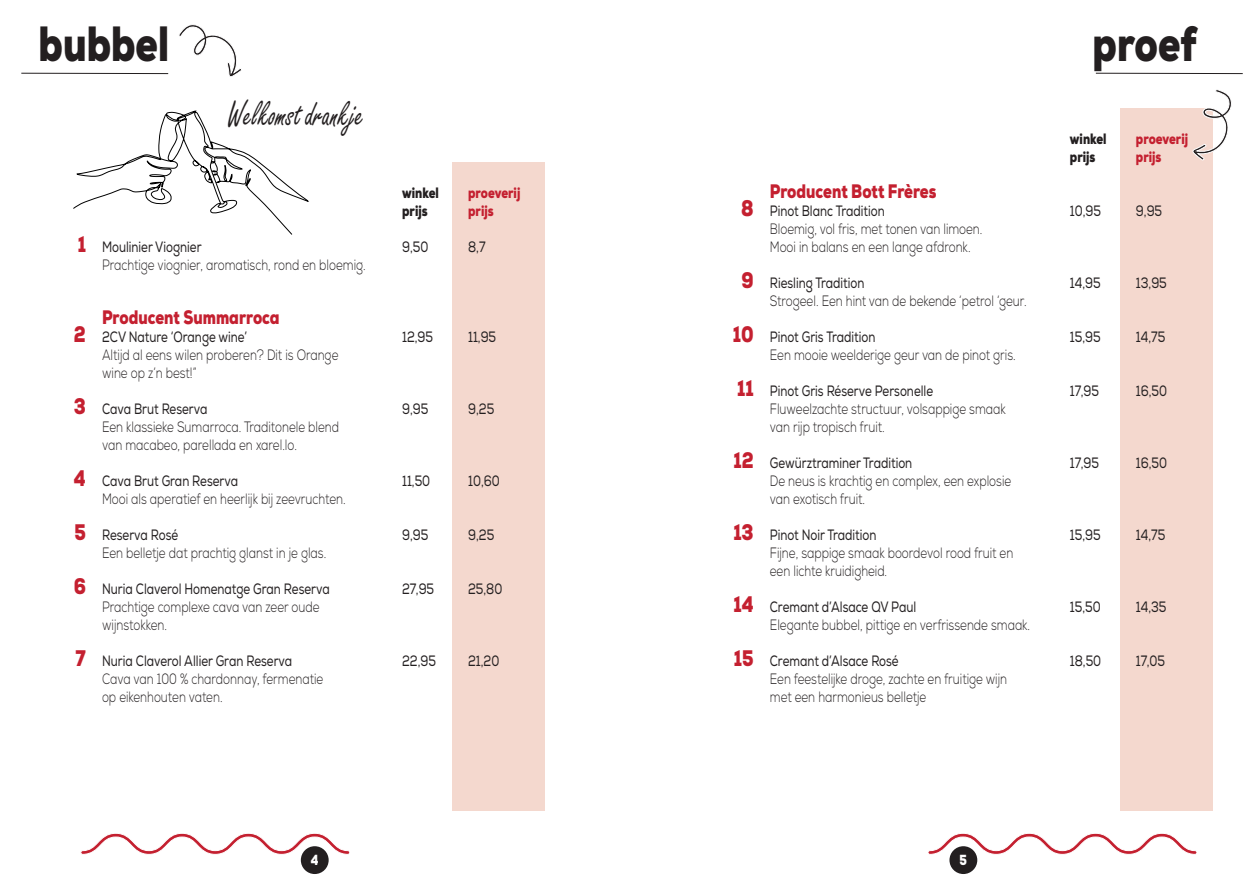
<style>
.page{position:relative;width:1259px;height:893px;background:#fff}
.page>*{position:absolute;margin:0;border:0;box-sizing:border-box;transform-origin:0 0}
.t1{font:900 49.35px "Nexa";color:#231f20;scale:.77 1}
.Body{font:36.75px "Freestyle Script Std";color:#231f20;scale:.77 1}
.t2{font:900 22.5px "Nexa";color:#c42030;scale:.77 1}
.Kopje_rood{font:900 19.5px "Nexa";color:#c42030;scale:.77 1}
.Body-2{font:300 15px/18px "Nexa";color:#231f20;scale:.77 1}
.Wijn_naam{font:15px "Nexa";color:#231f20;scale:.77 1}
.Body-3{font:900 15px "Nexa";color:#c42030;scale:.77 1}
.Body-4{font:900 15px "Nexa";color:#231f20;scale:.77 1}
.t3{font:900 14.7px "Nexa";color:#fff;scale:.77 1}
</style>
<div class="page">
<svg style="left:73px;top:110px;width:236px;height:124px"></svg>
<div style="left:452px;top:162px;width:92px;height:648px;background:#f4d8ce"></div>
<div style="left:1120px;top:108px;width:92px;height:702px;background:#f4d8ce"></div>
<hr style="left:1096px;top:73px;width:146px;height:1px;background:#231f20">
<hr style="left:21px;top:73px;width:147px;height:1px;background:#231f20">
<svg style="left:928px;top:833px;width:269px;height:22px"></svg>
<svg style="left:80px;top:833px;width:270px;height:22px"></svg>
<div style="left:301px;top:846px;width:28px;height:28px;background:#231f20;border-radius:50%"></div>
<div style="left:949px;top:846px;width:28px;height:28px;background:#231f20;border-radius:50%"></div>
<svg style="left:179px;top:24px;width:62px;height:53px"></svg>
<svg style="left:1192px;top:89px;width:40px;height:71px"></svg>
<p class="t1" style="left:39px;top:12px;width:171px">bubbel</p>
<p class="t1" style="left:1092px;top:12px;width:137px">proef</p>
<p class="Body" style="left:227px;top:92px;width:177px">Welkomst drankje</p>
<p class="t2" style="left:78px;top:230px;width:12px">1</p>
<p class="t2" style="left:74px;top:320px;width:17px">2</p>
<p class="t2" style="left:74px;top:392px;width:17px">3</p>
<p class="t2" style="left:74px;top:464px;width:17px">4</p>
<p class="t2" style="left:74px;top:518px;width:16px">5</p>
<p class="t2" style="left:74px;top:572px;width:17px">6</p>
<p class="t2" style="left:76px;top:644px;width:15px">7</p>
<p class="Body-4" style="left:402px;top:183px;width:49px">winkel</p>
<p class="Body-3" style="left:468px;top:183px;width:69px">proeverij</p>
<p class="Body-4" style="left:402px;top:201px;width:35px">prijs</p>
<p class="Body-3" style="left:468px;top:201px;width:35px">prijs</p>
<p class="Wijn_naam" style="left:102px;top:238px;width:131px">Moulinier Viognier</p>
<p class="Wijn_naam" style="left:402px;top:238px;width:36px">9,50</p>
<p class="Wijn_naam" style="left:468px;top:238px;width:24px">8,7</p>
<p class="Body-2" style="left:102px;top:256px;width:344px">Prachtige viognier, aromatisch, rond en bloemig.</p>
<p class="Kopje_rood" style="left:102px;top:305px;width:232px">Producent Summarroca</p>
<p class="Wijn_naam" style="left:102px;top:328px;width:190px">2CV Nature ‘Orange wine’</p>
<p class="Wijn_naam" style="left:402px;top:328px;width:42px">12,95</p>
<p class="Wijn_naam" style="left:468px;top:328px;width:38px">11,95</p>
<p class="Body-2" style="left:102px;top:346px;width:308px">Altijd al eens wilen proberen? Dit is Orange</p>
<p class="Body-2" style="left:102px;top:364px;width:124px">wine op z’n best!”</p>
<p class="Wijn_naam" style="left:102px;top:400px;width:138px">Cava Brut Reserva</p>
<p class="Wijn_naam" style="left:402px;top:400px;width:36px">9,95</p>
<p class="Wijn_naam" style="left:468px;top:400px;width:35px">9,25</p>
<p class="Body-2" style="left:102px;top:418px;width:309px">Een klassieke Sumarroca. Traditonele blend</p>
<p class="Body-2" style="left:102px;top:436px;width:255px">van macabeo, parellada en xarel.lo.</p>
<p class="Wijn_naam" style="left:102px;top:472px;width:178px">Cava Brut Gran Reserva</p>
<p class="Wijn_naam" style="left:402px;top:472px;width:38px">11,50</p>
<p class="Wijn_naam" style="left:468px;top:472px;width:42px">10,60</p>
<p class="Body-2" style="left:102px;top:490px;width:318px">Mooi als aperatief en heerlijk bij zeevruchten.</p>
<p class="Wijn_naam" style="left:102px;top:526px;width:100px">Reserva Rosé</p>
<p class="Wijn_naam" style="left:402px;top:526px;width:36px">9,95</p>
<p class="Wijn_naam" style="left:468px;top:526px;width:35px">9,25</p>
<p class="Body-2" style="left:102px;top:544px;width:293px">Een belletje dat prachtig glanst in je glas.</p>
<p class="Wijn_naam" style="left:102px;top:580px;width:297px">Nuria Claverol Homenatge Gran Reserva</p>
<p class="Wijn_naam" style="left:402px;top:580px;width:43px">27,95</p>
<p class="Wijn_naam" style="left:468px;top:580px;width:46px">25,80</p>
<p class="Body-2" style="left:102px;top:598px;width:284px">Prachtige complexe cava van zeer oude wijnstokken.</p>
<p class="Wijn_naam" style="left:102px;top:652px;width:248px">Nuria Claverol Allier Gran Reserva</p>
<p class="Wijn_naam" style="left:402px;top:652px;width:45px">22,95</p>
<p class="Wijn_naam" style="left:468px;top:652px;width:42px">21,20</p>
<p class="Body-2" style="left:102px;top:670px;width:289px">Cava van 100 % chardonnay, fermenatie op eikenhouten vaten.</p>
<p class="t2" style="left:741px;top:194px;width:18px">8</p>
<p class="t2" style="left:741px;top:266px;width:17px">9</p>
<p class="t2" style="left:733px;top:320px;width:29px">10</p>
<p class="t2" style="left:737px;top:374px;width:23px">11</p>
<p class="t2" style="left:733px;top:446px;width:28px">12</p>
<p class="t2" style="left:733px;top:518px;width:28px">13</p>
<p class="t2" style="left:733px;top:590px;width:28px">14</p>
<p class="t2" style="left:734px;top:644px;width:27px">15</p>
<p class="Body-4" style="left:1070px;top:129px;width:49px">winkel</p>
<p class="Body-3" style="left:1136px;top:129px;width:69px">proeverij</p>
<p class="Body-4" style="left:1070px;top:147px;width:35px">prijs</p>
<p class="Body-3" style="left:1136px;top:147px;width:35px">prijs</p>
<p class="Kopje_rood" style="left:770px;top:179px;width:218px">Producent Bott Frères</p>
<p class="Wijn_naam" style="left:770px;top:202px;width:151px">Pinot Blanc Tradition</p>
<p class="Wijn_naam" style="left:1070px;top:202px;width:42px">10,95</p>
<p class="Wijn_naam" style="left:1136px;top:202px;width:36px">9,95</p>
<p class="Body-2" style="left:770px;top:220px;width:278px">Bloemig, vol fris, met tonen van limoen.<br>Mooi in balans en een lange afdronk.</p>
<p class="Wijn_naam" style="left:770px;top:274px;width:124px">Riesling Tradition</p>
<p class="Wijn_naam" style="left:1070px;top:274px;width:42px">14,95</p>
<p class="Wijn_naam" style="left:1136px;top:274px;width:42px">13,95</p>
<p class="Body-2" style="left:770px;top:292px;width:335px">Strogeel. Een hint van de bekende ‘petrol ‘geur.</p>
<p class="Wijn_naam" style="left:770px;top:328px;width:139px">Pinot Gris Tradition</p>
<p class="Wijn_naam" style="left:1070px;top:328px;width:41px">15,95</p>
<p class="Wijn_naam" style="left:1136px;top:328px;width:40px">14,75</p>
<p class="Body-2" style="left:770px;top:346px;width:321px">Een mooie weelderige geur van de pinot gris.</p>
<p class="Wijn_naam" style="left:770px;top:382px;width:214px">Pinot Gris Réserve Personelle</p>
<p class="Wijn_naam" style="left:1070px;top:382px;width:39px">17,95</p>
<p class="Wijn_naam" style="left:1136px;top:382px;width:42px">16,50</p>
<p class="Body-2" style="left:770px;top:400px;width:308px">Fluweelzachte structuur, volsappige smaak van rijp tropisch fruit.</p>
<p class="Wijn_naam" style="left:770px;top:454px;width:186px">Gewürztraminer Tradition</p>
<p class="Wijn_naam" style="left:1070px;top:454px;width:39px">17,95</p>
<p class="Wijn_naam" style="left:1136px;top:454px;width:42px">16,50</p>
<p class="Body-2" style="left:770px;top:472px;width:315px">De neus is krachtig en complex, een explosie van exotisch fruit.</p>
<p class="Wijn_naam" style="left:770px;top:526px;width:140px">Pinot Noir Tradition</p>
<p class="Wijn_naam" style="left:1070px;top:526px;width:41px">15,95</p>
<p class="Wijn_naam" style="left:1136px;top:526px;width:40px">14,75</p>
<p class="Body-2" style="left:770px;top:544px;width:318px">Fijne, sappige smaak boordevol rood fruit en een lichte kruidigheid.</p>
<p class="Wijn_naam" style="left:770px;top:598px;width:192px">Cremant d’Alsace QV Paul</p>
<p class="Wijn_naam" style="left:1070px;top:598px;width:41px">15,50</p>
<p class="Wijn_naam" style="left:1136px;top:598px;width:41px">14,35</p>
<p class="Body-2" style="left:770px;top:616px;width:340px">Elegante bubbel, pittige en verfrissende smaak.</p>
<p class="Wijn_naam" style="left:770px;top:652px;width:169px">Cremant d’Alsace Rosé</p>
<p class="Wijn_naam" style="left:1070px;top:652px;width:42px">18,50</p>
<p class="Wijn_naam" style="left:1136px;top:652px;width:39px">17,05</p>
<p class="Body-2" style="left:770px;top:670px;width:309px">Een feestelijke droge, zachte en fruitige wijn met een harmonieus belletje</p>
<p class="t3" style="left:311px;top:850px;width:12px">4</p>
<p class="t3" style="left:959px;top:850px;width:11px">5</p>
</div>
